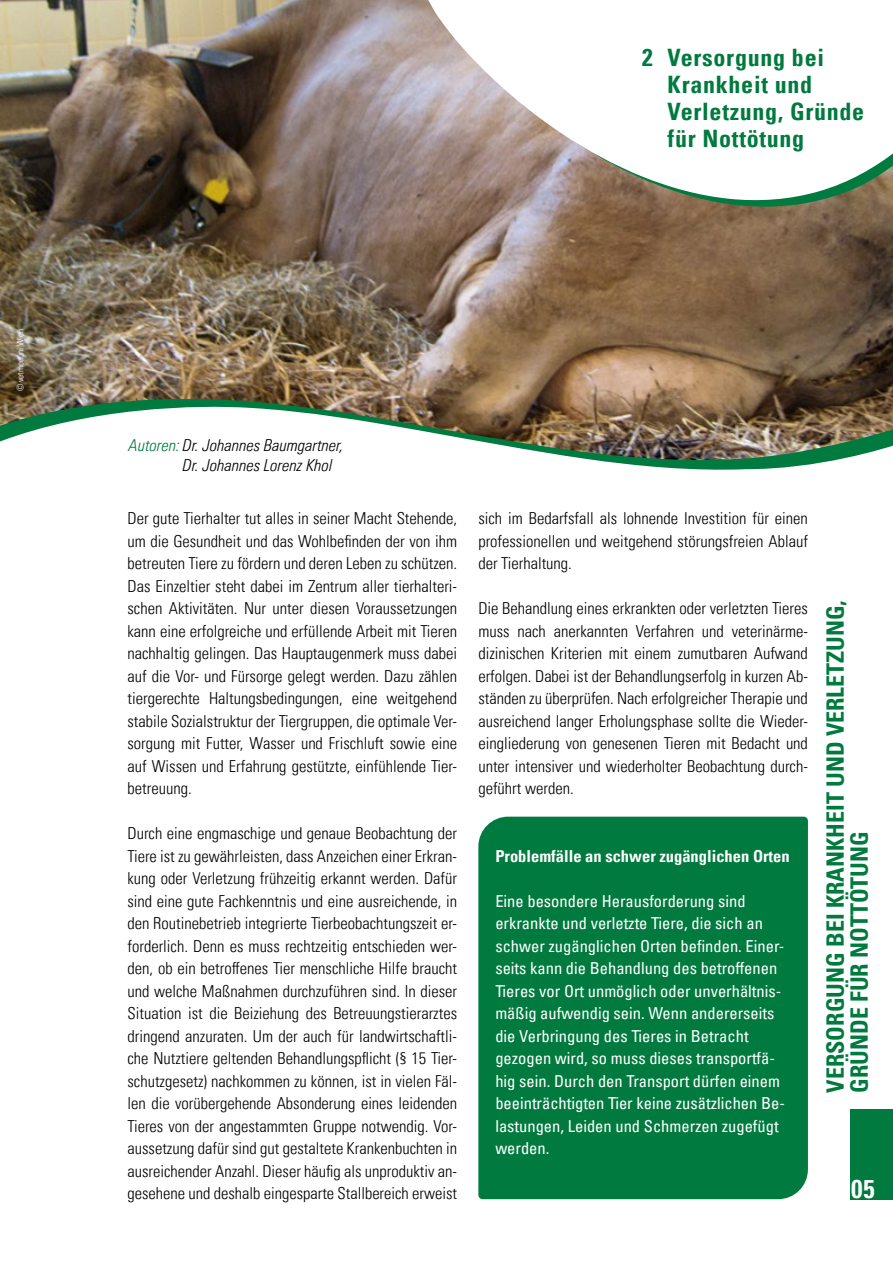
<style>
.page{position:relative;width:893px;height:1263px;background:#fff}
.page>*{position:absolute;margin:0;border:0;box-sizing:border-box;transform-origin:0 0}
.t1{font:700 condensed 25.5px "Univers LT Pro";color:#fff}
.t2{font:700 condensed 24px/27px "Univers LT Pro";letter-spacing:.03em;color:#007a3e}
.t3{font:700 condensed 24px/24px "Univers LT Pro";color:#007a3e}
.t4{font:300 condensed 16.5px/22.5px "Univers LT Pro";color:#000;text-align:justify}
.t5{font:condensed 16.5px/22.5px "Univers LT Pro";color:#fff}
.t6{font:italic 300 condensed 16.5px/19.5px "Univers LT Pro";color:#000}
.t7{font:700 condensed 16.5px "Univers LT Pro";color:#fff}
.t8{font:300 condensed 9px "Univers LT Pro";color:#fff}
.s1{color:#007a3e}
</style>
<div class="page">
<img style="left:0;top:0;width:893px;height:397px">
<div style="left:850px;top:1109px;width:43px;height:90px;background:#007a3e"></div>
<svg style="left:435px;top:202px;width:458px;height:6px;background:#7d725a"></svg>
<svg style="left:419px;top:0;width:474px;height:202px"></svg>
<img style="left:0;top:397px;width:893px;height:73px">
<div style="left:478px;top:817px;width:330px;height:382px;background:#007a3e"></div>
<p class="t8" style="left:14px;top:391px;width:64px;rotate:-90deg">© vetmeduni Wien</p>
<h2 class="t2" style="left:668px;top:44px;width:198px;text-indent:-26px">2 Versorgung bei<br>Krankheit und<br>Verletzung, Gründe für Nottötung</h2>
<p class="t6" style="left:182px;top:435px;width:162px;text-indent:-54px"><span class="s1">Autoren:</span> Dr. Johannes Baumgartner,<br>Dr. Johannes Lorenz Khol</p>
<p class="t4" style="left:128px;top:506px;width:331px">Der gute Tierhalter tut alles in seiner Macht Stehende, um die Gesundheit und das Wohlbefinden der von ihm betreuten Tiere zu fördern und deren Leben zu schützen.<br>Das Einzeltier steht dabei im Zentrum aller tierhalteri&shy;schen Aktivitäten. Nur unter diesen Voraussetzungen kann eine erfolgreiche und erfüllende Arbeit mit Tieren nachhaltig gelingen. Das Hauptaugenmerk muss dabei auf die Vor- und Fürsorge gelegt werden. Dazu zählen tiergerechte Haltungsbedingungen, eine weitgehend stabile Sozialstruktur der Tiergruppen, die optimale Ver&shy;sorgung mit Futter, Wasser und Frischluft sowie eine auf Wissen und Erfahrung gestützte, einfühlende Tier&shy;betreuung.</p>
<p class="t4" style="left:128px;top:821px;width:331px">Durch eine engmaschige und genaue Beobachtung der Tiere ist zu gewährleisten, dass Anzeichen einer Erkran&shy;kung oder Verletzung frühzeitig erkannt werden. Dafür sind eine gute Fachkenntnis und eine ausreichende, in den Routinebetrieb integrierte Tierbeobachtungszeit er&shy;forderlich. Denn es muss rechtzeitig entschieden wer&shy;den, ob ein betroffenes Tier menschliche Hilfe braucht und welche Maßnahmen durchzuführen sind. In dieser Situation ist die Beiziehung des Betreuungstierarztes dringend anzuraten. Um der auch für landwirtschaftli&shy;che Nutztiere geltenden Behandlungspflicht (§ 15 Tier&shy;schutzgesetz) nachkommen zu können, ist in vielen Fäl&shy;len die vorübergehende Absonderung eines leidenden Tieres von der angestammten Gruppe notwendig. Vor&shy;aussetzung dafür sind gut gestaltete Krankenbuchten in ausreichender Anzahl. Dieser häufig als unproduktiv an&shy;gesehene und deshalb eingesparte Stallbereich erweist</p>
<p class="t4" style="left:478px;top:506px;width:331px">sich im Bedarfsfall als lohnende Investition für einen professionellen und weitgehend störungsfreien Ablauf der Tierhaltung.</p>
<p class="t4" style="left:478px;top:596px;width:331px">Die Behandlung eines erkrankten oder verletzten Tieres muss nach anerkannten Verfahren und veterinärme&shy;dizinischen Kriterien mit einem zumutbaren Aufwand erfolgen. Dabei ist der Behandlungserfolg in kurzen Ab&shy;ständen zu überprüfen. Nach erfolgreicher Therapie und ausreichend langer Erholungsphase sollte die Wieder&shy;eingliederung von genesenen Tieren mit Bedacht und unter intensiver und wiederholter Beobachtung durch&shy;geführt werden.</p>
<h2 class="t3" style="left:823px;top:1092px;width:494px;rotate:-90deg">VERSORGUNG BEI KRANKHEIT UND VERLETZUNG,<br>GRÜNDE FÜR NOTTÖTUNG</h2>
<p class="t7" style="left:495px;top:846px;width:296px">Problemfälle an schwer zugänglichen Orten</p>
<p class="t5" style="left:495px;top:889px;width:291px">Eine besondere Herausforderung sind erkrankte und verletzte Tiere, die sich an schwer zugänglichen Orten befinden. Einer&shy;seits kann die Behandlung des betroffenen Tieres vor Ort unmöglich oder unverhältnis&shy;mäßig aufwendig sein. Wenn andererseits die Verbringung des Tieres in Betracht gezogen wird, so muss dieses transportfä&shy;hig sein. Durch den Transport dürfen einem beeinträchtigten Tier keine zusätzlichen Be&shy;lastungen, Leiden und Schmerzen zugefügt werden.</p>
<h1 class="t1" style="left:851px;top:1173px;width:25px">05</h1>
</div>
